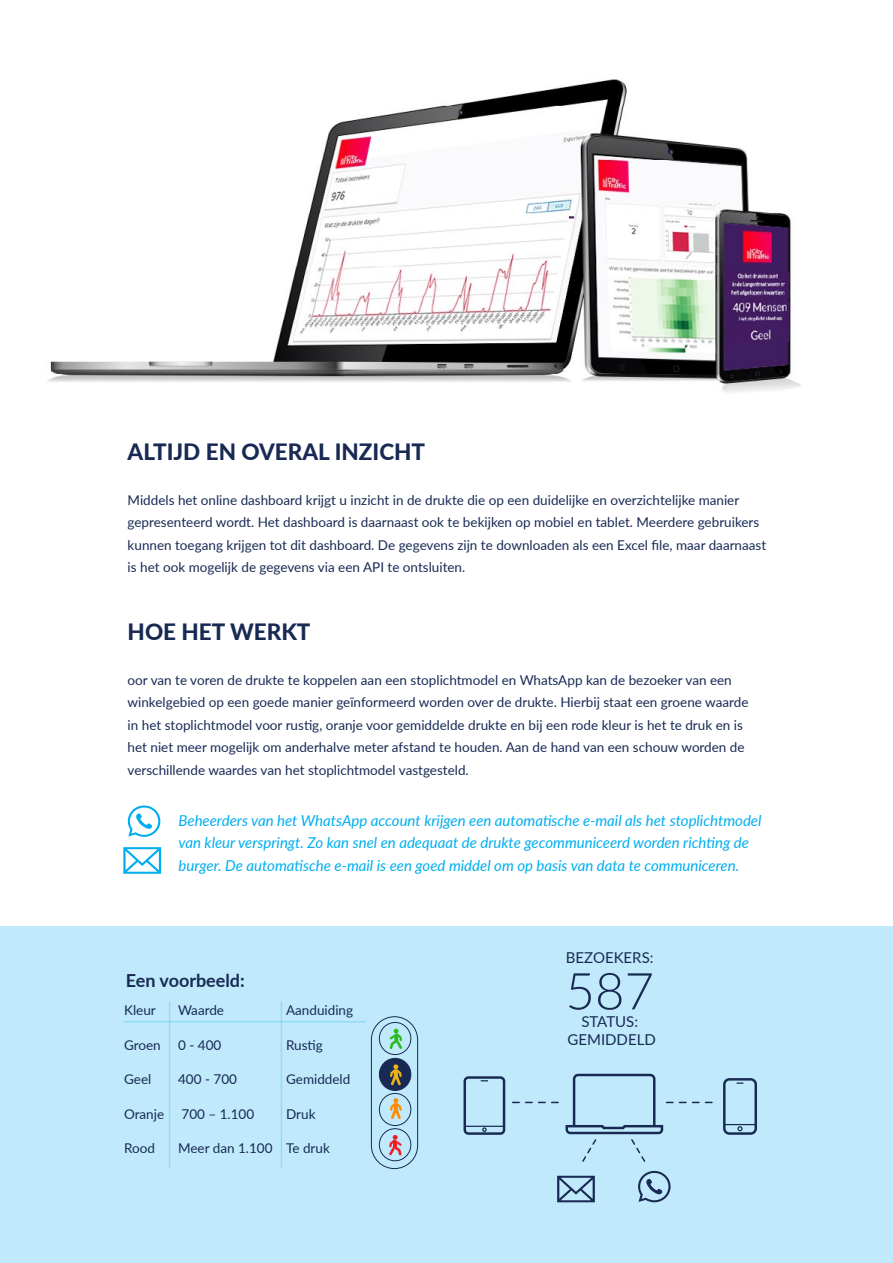
<style>
.page{position:relative;width:893px;height:1263px;background:#fff}
.page>*{position:absolute;margin:0;border:0;box-sizing:border-box;transform-origin:0 0}
.t1{font:300 51px "Lato";color:#182a54}
.t2{font:800 22.5px "Lato";color:#182a54}
.t3{font:700 18px "Lato";color:#182a54}
.t4{font:italic 15px/22.5px "Lato";color:#00aeef}
.t5{font:15px/18px "Lato";color:#182a54;text-align:center}
.t6{font:13.5px/22.5px "Lato";color:#182a54}
</style>
<div class="page">
<div style="left:0;top:926px;width:893px;height:337px;background:#c0eafb"></div>
<img style="left:47px;top:79px;width:754px;height:314px">
<hr style="left:124px;top:1021px;width:242px;height:1px;background:#00aeef">
<hr style="left:169px;top:1002px;width:1px;height:166px;background:#00aeef">
<hr style="left:281px;top:1002px;width:1px;height:166px;background:#00aeef">
<svg style="left:638px;top:1171px;width:33px;height:31px"></svg>
<svg style="left:128px;top:805px;width:32px;height:32px"></svg>
<svg style="left:557px;top:1176px;width:38px;height:26px"></svg>
<svg style="left:123px;top:847px;width:38px;height:27px"></svg>
<div style="left:723px;top:1078px;width:34px;height:57px;border:2px solid #182a54;border-radius:5px"></div>
<hr style="left:724px;top:1124px;width:32px;height:1px;background:#182a54">
<svg style="left:737px;top:1082px;width:6px;height:2px"></svg>
<svg style="left:737px;top:1126px;width:6px;height:5px"></svg>
<div style="left:463px;top:1076px;width:42px;height:59px;border:2px solid #182a54;border-radius:4px"></div>
<hr style="left:465px;top:1126px;width:39px;height:1px;background:#182a54">
<svg style="left:482px;top:1127px;width:5px;height:5px"></svg>
<svg style="left:513px;top:1102px;width:45px;height:1px"></svg>
<svg style="left:565px;top:1073px;width:147px;height:89px"></svg>
<div style="left:379px;top:1093px;width:32px;height:33px;border:1px solid #182a54;border-radius:50%"></div>
<div style="left:379px;top:1058px;width:32px;height:32px;background:#182a54;border-radius:50%"></div>
<div style="left:379px;top:1058px;width:32px;height:33px;border:1px solid #182a54;border-radius:50%"></div>
<div style="left:379px;top:1022px;width:32px;height:33px;border:1px solid #182a54;border-radius:50%"></div>
<div style="left:379px;top:1128px;width:32px;height:33px;border:1px solid #182a54;border-radius:50%"></div>
<svg style="left:390px;top:1064px;width:12px;height:21px"></svg>
<svg style="left:390px;top:1098px;width:12px;height:21px"></svg>
<svg style="left:389px;top:1029px;width:13px;height:20px"></svg>
<svg style="left:389px;top:1135px;width:13px;height:20px"></svg>
<div style="left:371px;top:1016px;width:47px;height:153px;border:1px solid #182a54;border-radius:23px"></div>
<h2 class="t2" style="left:128px;top:435px;width:299px">ALTIJD EN OVERAL INZICHT</h2>
<p class="t6" style="left:128px;top:488px;width:640px">Middels het online dashboard krijgt u inzicht in de drukte die op een duidelijke en overzichtelijke manier gepresenteerd wordt. Het dashboard is daarnaast ook te bekijken op mobiel en tablet. Meerdere gebruikers kunnen toegang krijgen tot dit dashboard. De gegevens zijn te downloaden als een Excel file, maar daarnaast is het ook mogelijk de gegevens via een API te ontsluiten.</p>
<h2 class="t2" style="left:128px;top:615px;width:184px">HOE HET WERKT</h2>
<p class="t6" style="left:128px;top:668px;width:622px">oor van te voren de drukte te koppelen aan een stoplichtmodel en WhatsApp kan de bezoeker van een winkelgebied op een goede manier geïnformeerd worden over de drukte. Hierbij staat een groene waarde in het stoplichtmodel voor rustig, oranje voor gemiddelde drukte en bij een rode kleur is het te druk en is het niet meer mogelijk om anderhalve meter afstand te houden. Aan de hand van een schouw worden de verschillende waardes van het stoplichtmodel vastgesteld.</p>
<p class="t4" style="left:179px;top:808px;width:584px">Beheerders van het WhatsApp account krijgen een automatische e-mail als het stoplichtmodel van kleur verspringt. Zo kan snel en adequaat de drukte gecommuniceerd worden richting de burger. De automatische e-mail is een goed middel om op basis van data te communiceren.</p>
<h3 class="t3" style="left:126px;top:967px;width:120px">Een voorbeeld:</h3>
<p class="t6" style="left:124px;top:998px;width:33px">Kleur</p>
<p class="t6" style="left:178px;top:998px;width:47px">Waarde</p>
<p class="t6" style="left:286px;top:998px;width:69px">Aanduiding</p>
<p class="t6" style="left:124px;top:1033px;width:38px">Groen</p>
<p class="t6" style="left:178px;top:1033px;width:45px">0 - 400</p>
<p class="t6" style="left:286px;top:1033px;width:38px">Rustig</p>
<p class="t6" style="left:124px;top:1067px;width:29px">Geel</p>
<p class="t6" style="left:178px;top:1067px;width:60px">400 - 700</p>
<p class="t6" style="left:286px;top:1067px;width:66px">Gemiddeld</p>
<p class="t6" style="left:124px;top:1102px;width:42px">Oranje</p>
<p class="t6" style="left:182px;top:1102px;width:74px">700 – 1.100</p>
<p class="t6" style="left:286px;top:1102px;width:31px">Druk</p>
<p class="t6" style="left:124px;top:1136px;width:32px">Rood</p>
<p class="t6" style="left:178px;top:1136px;width:153px">Meer dan 1.100 Te druk</p>
<p class="t5" style="left:566px;top:948px;width:89px">BEZOEKERS:</p>
<h1 class="t1" style="left:565px;top:956px;width:90px">587</h1>
<p class="t5" style="left:567px;top:1012px;width:90px">STATUS:<br>GEMIDDELD</p>
</div>
